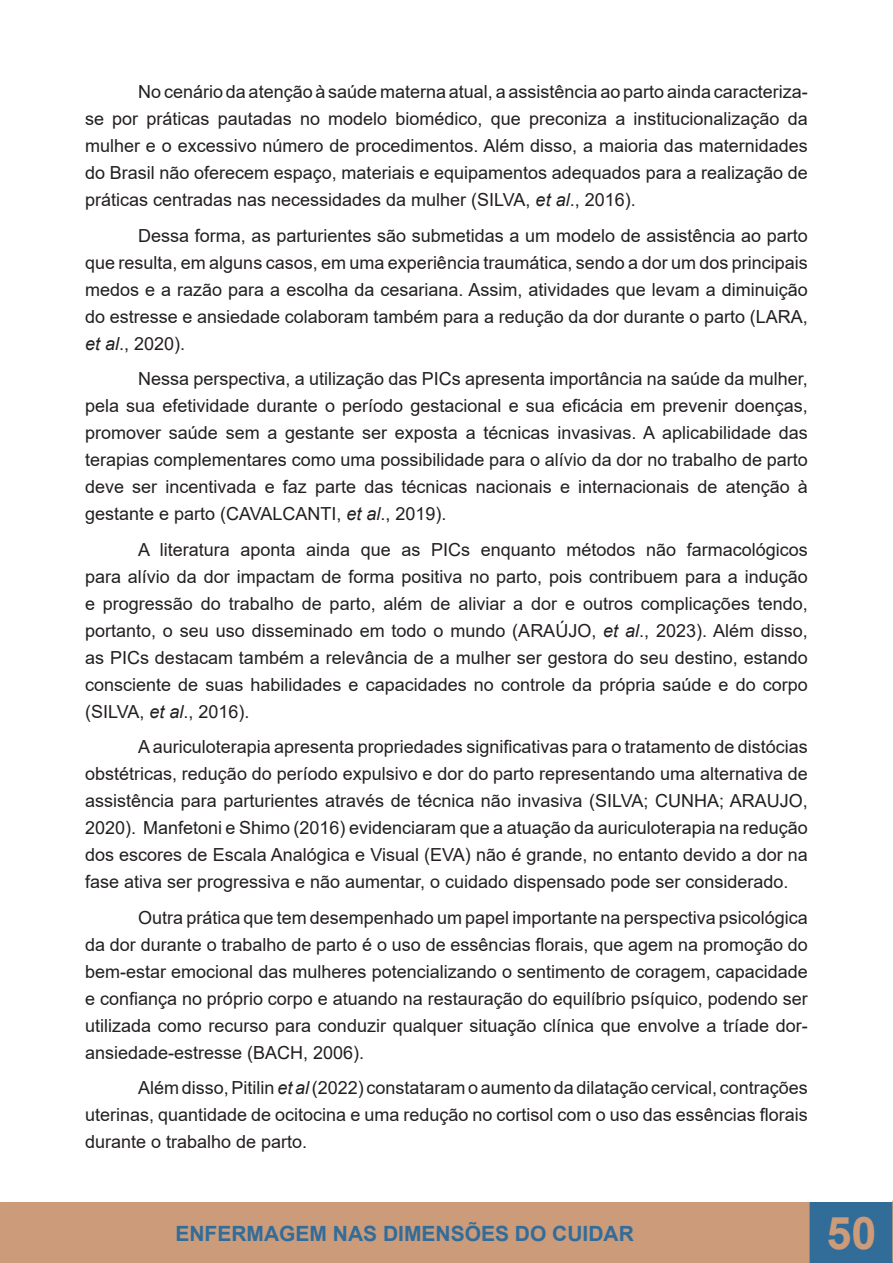
<style>
.page{position:relative;width:893px;height:1263px;background:#fff}
.page>*{position:absolute;margin:0;border:0;box-sizing:border-box;transform-origin:0 0}
.t1{font:700 45px "Arial";color:#cb9b7a}
.t2{font:700 21px "Arial";color:#326c99}
.t3{font:18px/27px "Arial";color:#231f20;text-align:justify}
.s1{font-style:italic}
</style>
<div class="page">
<div style="left:1px;top:1203px;width:807px;height:60px;background:#cb9b7a"></div>
<div style="left:0;top:1202px;width:809px;height:61px;border:2px solid #cb9b7a"></div>
<div style="left:810px;top:1203px;width:83px;height:60px;background:#326c99"></div>
<div style="left:809px;top:1202px;width:84px;height:61px;border:2px solid #326c99"></div>
<svg style="left:892px;top:1200px;width:1px;height:62px"></svg>
<p class="t3" style="left:85px;top:78px;width:724px;text-indent:53px">No cenário da atenção à saúde materna atual, a assistência ao parto ainda caracteriza&shy;se por práticas pautadas no modelo biomédico, que preconiza a institucionalização da mulher e o excessivo número de procedimentos. Além disso, a maioria das maternidades do Brasil não oferecem espaço, materiais e equipamentos adequados para a realização de práticas centradas nas necessidades da mulher (SILVA, <span class="s1">et al</span>., 2016).</p>
<p class="t3" style="left:85px;top:222px;width:724px;text-indent:53px">Dessa forma, as parturientes são submetidas a um modelo de assistência ao parto que resulta, em alguns casos, em uma experiência traumática, sendo a dor um dos principais medos e a razão para a escolha da cesariana. Assim, atividades que levam a diminuição do estresse e ansiedade colaboram também para a redução da dor durante o parto (LARA, <span class="s1">et al</span>., 2020).</p>
<p class="t3" style="left:85px;top:365px;width:724px;text-indent:53px">Nessa perspectiva, a utilização das PICs apresenta importância na saúde da mulher, pela sua efetividade durante o período gestacional e sua eficácia em prevenir doenças, promover saúde sem a gestante ser exposta a técnicas invasivas. A aplicabilidade das terapias complementares como uma possibilidade para o alívio da dor no trabalho de parto deve ser incentivada e faz parte das técnicas nacionais e internacionais de atenção à gestante e parto (CAVALCANTI, <span class="s1">et al</span>., 2019).</p>
<p class="t3" style="left:85px;top:536px;width:724px;text-indent:53px">A literatura aponta ainda que as PICs enquanto métodos não farmacológicos para alívio da dor impactam de forma positiva no parto, pois contribuem para a indução e progressão do trabalho de parto, além de aliviar a dor e outros complicações tendo, portanto, o seu uso disseminado em todo o mundo (ARAÚJO, <span class="s1">et al</span>., 2023). Além disso, as PICs destacam também a relevância de a mulher ser gestora do seu destino, estando consciente de suas habilidades e capacidades no controle da própria saúde e do corpo (SILVA, <span class="s1">et al</span>., 2016).</p>
<p class="t3" style="left:85px;top:733px;width:724px;text-indent:53px">A auriculoterapia apresenta propriedades significativas para o tratamento de distócias obstétricas, redução do período expulsivo e dor do parto representando uma alternativa de assistência para parturientes através de técnica não invasiva (SILVA; CUNHA; ARAUJO, 2020). Manfetoni e Shimo (2016) evidenciaram que a atuação da auriculoterapia na redução dos escores de Escala Analógica e Visual (EVA) não é grande, no entanto devido a dor na fase ativa ser progressiva e não aumentar, o cuidado dispensado pode ser considerado.</p>
<p class="t3" style="left:85px;top:904px;width:724px;text-indent:53px">Outra prática que tem desempenhado um papel importante na perspectiva psicológica da dor durante o trabalho de parto é o uso de essências florais, que agem na promoção do bem-estar emocional das mulheres potencializando o sentimento de coragem, capacidade e confiança no próprio corpo e atuando na restauração do equilíbrio psíquico, podendo ser utilizada como recurso para conduzir qualquer situação clínica que envolve a tríade dor&shy;ansiedade-estresse (BACH, 2006).</p>
<p class="t3" style="left:85px;top:1074px;width:724px;text-indent:53px">Além disso, Pitilin <span class="s1">et al</span> (2022) constataram o aumento da dilatação cervical, contrações uterinas, quantidade de ocitocina e uma redução no cortisol com o uso das essências florais durante o trabalho de parto.</p>
<p class="t2" style="left:175px;top:1218px;width:460px">ENFERMAGEM NAS DIMENSÕES DO CUIDAR</p>
<h1 class="t1" style="left:826px;top:1202px;width:52px">50</h1>
</div>
